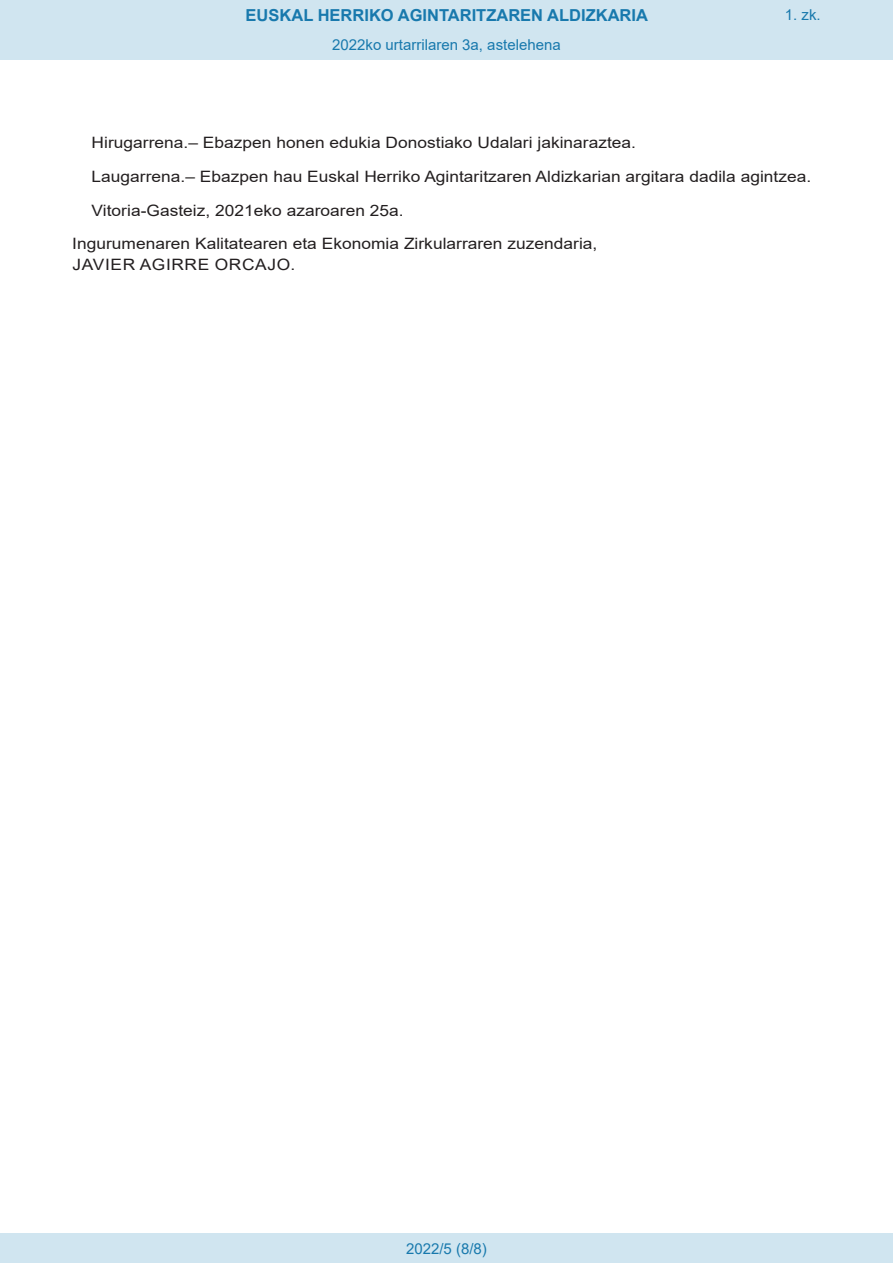
<style>
.page{position:relative;width:893px;height:1263px;background:#fff}
.page>*{position:absolute;margin:0;border:0;box-sizing:border-box;transform-origin:0 0}
.t1{font:700 16.5px "Arial";color:#1879ad}
.BOPVDetalle{font:15.6px "Arial";color:#231f20;scale:1.11 1}
.BOPVFirmaPuesto{font:15.6px "Arial";color:#231f20;scale:1.11 1}
.BOPVFirmaLugFec{font:15.6px "Arial";color:#231f20;scale:1.11 1}
.BOPVFirmaNombre{font:15.6px "Arial";letter-spacing:.035em;color:#231f20;scale:1.11 1}
.Paginacion_Centro{font:15px "Arial";color:#1879ad}
</style>
<div class="page">
<div style="left:0;top:0;width:893px;height:60px;background:#d0e5f0"></div>
<div style="left:0;top:1233px;width:893px;height:30px;background:#d0e5f0"></div>
<p class="t1" style="left:246px;top:3px;width:404px">EUSKAL HERRIKO AGINTARITZAREN ALDIZKARIA</p>
<p class="Paginacion_Centro" style="left:332px;top:35px;width:230px">2022ko urtarrilaren 3a, astelehena</p>
<p class="Paginacion_Centro" style="left:785px;top:5px;width:37px">1. zk.</p>
<p class="BOPVDetalle" style="left:92px;top:132px;width:492px">Hirugarrena.– Ebazpen honen edukia Donostiako Udalari jakinaraztea.</p>
<p class="BOPVDetalle" style="left:92px;top:166px;width:650px">Laugarrena.– Ebazpen hau Euskal Herriko Agintaritzaren Aldizkarian argitara dadila agintzea.</p>
<p class="BOPVFirmaLugFec" style="left:92px;top:199px;width:283px">Vitoria-Gasteiz, 2021eko azaroaren 25a.</p>
<p class="BOPVFirmaPuesto" style="left:72px;top:233px;width:475px">Ingurumenaren Kalitatearen eta Ekonomia Zirkularraren zuzendaria,</p>
<p class="BOPVFirmaNombre" style="left:73px;top:254px;width:202px">JAVIER AGIRRE ORCAJO.</p>
<p class="Paginacion_Centro" style="left:406px;top:1238px;width:82px">2022/5 (8/8)</p>
</div>
